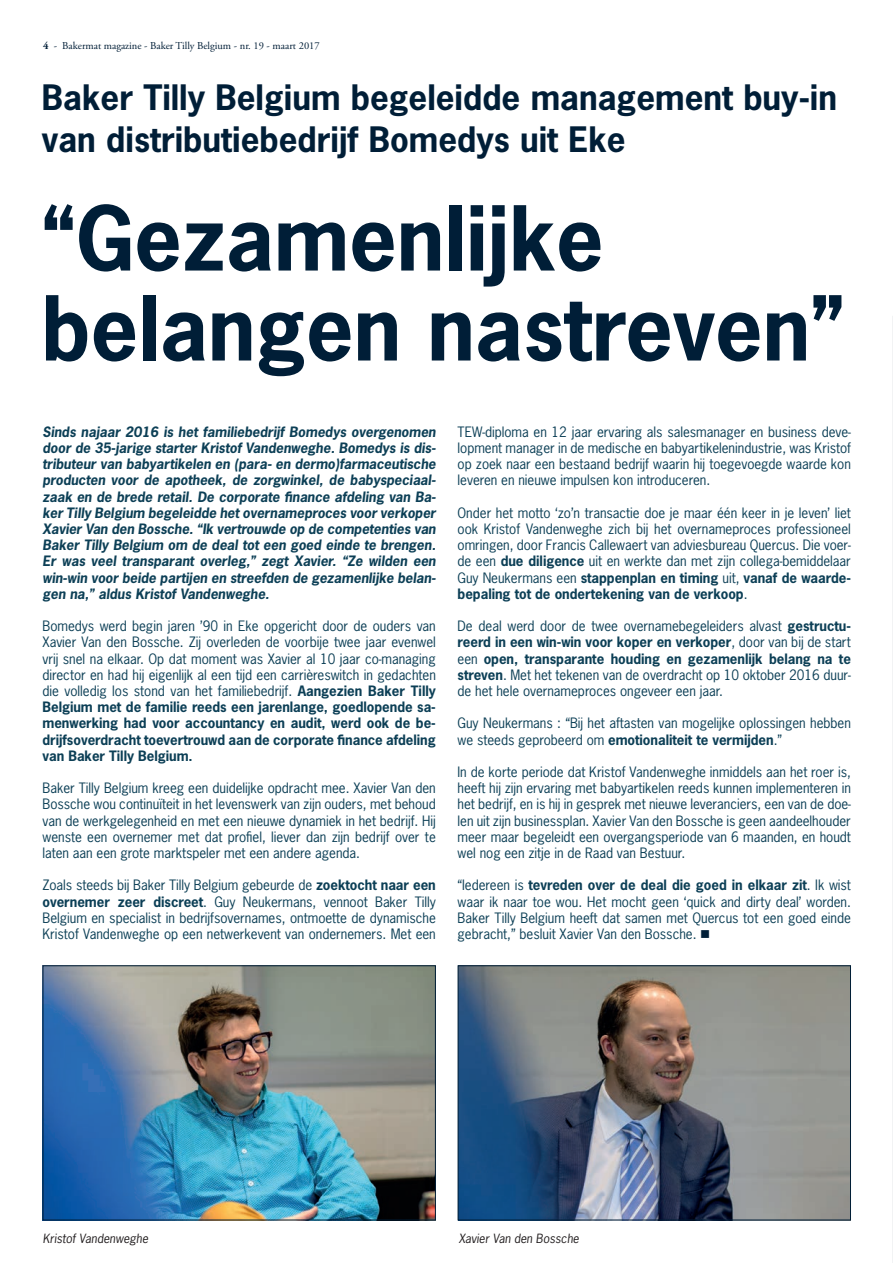
<style>
.page{position:relative;width:893px;height:1263px;background:#fff}
.page>*{position:absolute;margin:0;border:0;box-sizing:border-box;transform-origin:0 0}
.t1{font:700 84px/90px "News Gothic Std";color:#001e37}
.t2{font:700 33px/42px "News Gothic Std";color:#001e37}
.t3{font:13.5px/16.2px "News Gothic Std";letter-spacing:-.005em;color:#0c3f56;text-align:justify}
.t4{font:italic 700 13.5px/16.2px "News Gothic Std";letter-spacing:-.005em;color:#0c3f56;text-align:justify}
.t5{font:italic 12px "News Gothic Std";color:#231f20}
.t6{font:10.5px "Adobe Garamond Pro";color:#001e37}
.s1{font-weight:700}
.s2{color:#001e37}
</style>
<div class="page">
<svg style="left:892px;top:316px;width:1px;height:947px"></svg>
<img style="left:45px;top:967px;width:389px;height:251px">
<div style="left:43px;top:965px;width:393px;height:255px;border:1px solid #001e37"></div>
<img style="left:460px;top:967px;width:389px;height:251px">
<div style="left:458px;top:965px;width:393px;height:255px;border:1px solid #001e37"></div>
<p class="t6" style="left:43px;top:39px;width:278px"><span class="s1">4</span> - Bakermat magazine - Baker Tilly Belgium - nr. 19 - maart 2017</p>
<h2 class="t2" style="left:42px;top:76px;width:797px">Baker Tilly Belgium begeleidde management buy-in van distributiebedrijf Bomedys uit Eke</h2>
<h1 class="t1" style="left:41px;top:192px;width:805px">“Gezamenlijke belangen nastreven”</h1>
<p class="t4" style="left:43px;top:424px;width:395px">Sinds najaar 2016 is het familiebedrijf Bomedys overgenomen door de 35-jarige starter Kristof Vandenweghe. Bomedys is dis&shy;tributeur van babyartikelen en (para- en dermo)farmaceutische producten voor de apotheek, de zorgwinkel, de babyspeciaal&shy;zaak en de brede retail. De corporate finance afdeling van Ba&shy;ker Tilly Belgium begeleidde het overnameproces voor verkoper Xavier Van den Bossche. “Ik vertrouwde op de competenties van Baker Tilly Belgium om de deal tot een goed einde te brengen.<br>Er was veel transparant overleg,” zegt Xavier. “Ze wilden een win-win voor beide partijen en streefden de gezamenlijke belan&shy;gen na,” aldus Kristof Vandenweghe.</p>
<p class="t3" style="left:43px;top:618px;width:395px">Bomedys werd begin jaren ’90 in Eke opgericht door de ouders van Xavier Van den Bossche. Zij overleden de voorbije twee jaar evenwel vrij snel na elkaar. Op dat moment was Xavier al 10 jaar co-managing director en had hij eigenlijk al een tijd een carrièreswitch in gedachten die volledig los stond van het familiebedrijf. <span class="s1">Aangezien Baker Tilly Belgium met de familie reeds een jarenlange, goedlopende sa&shy;menwerking had voor accountancy en audit, werd ook de be&shy;drijfsoverdracht toevertrouwd aan de corporate finance afdeling van Baker Tilly Belgium.</span></p>
<p class="t3" style="left:43px;top:780px;width:395px">Baker Tilly Belgium kreeg een duidelijke opdracht mee. Xavier Van den Bossche wou continuïteit in het levenswerk van zijn ouders, met behoud van de werkgelegenheid en met een nieuwe dynamiek in het bedrijf. Hij wenste een overnemer met dat profiel, liever dan zijn bedrijf over te laten aan een grote marktspeler met een andere agenda.</p>
<p class="t3" style="left:43px;top:877px;width:395px">Zoals steeds bij Baker Tilly Belgium gebeurde de <span class="s1">zoektocht naar een overnemer zeer discreet</span>. Guy Neukermans, vennoot Baker Tilly Belgium en specialist in bedrijfsovernames, ontmoette de dynamische Kristof Vandenweghe op een netwerkevent van ondernemers. Met een</p>
<p class="t3" style="left:458px;top:423px;width:395px">TEW-diploma en 12 jaar ervaring als salesmanager en business deve&shy;lopment manager in de medische en babyartikelenindustrie, was Kristof op zoek naar een bestaand bedrijf waarin hij toegevoegde waarde kon leveren en nieuwe impulsen kon introduceren.</p>
<p class="t3" style="left:458px;top:504px;width:395px">Onder het motto ‘zo’n transactie doe je maar één keer in je leven’ liet ook Kristof Vandenweghe zich bij het overnameproces professioneel omringen, door Francis Callewaert van adviesbureau Quercus. Die voer&shy;de een <span class="s1">due diligence</span> uit en werkte dan met zijn collega-bemiddelaar Guy Neukermans een <span class="s1">stappenplan en timing</span> uit, <span class="s1">vanaf de waarde&shy;bepaling tot de ondertekening van de verkoop</span>.</p>
<p class="t3" style="left:458px;top:618px;width:395px">De deal werd door de twee overnamebegeleiders alvast <span class="s1">gestructu&shy;reerd in een win-win voor koper en verkoper</span>, door van bij de start een <span class="s1">open, transparante houding en gezamenlijk belang na te streven</span>. Met het tekenen van de overdracht op 10 oktober 2016 duur&shy;de het hele overnameproces ongeveer een jaar.</p>
<p class="t3" style="left:458px;top:715px;width:395px">Guy Neukermans : “Bij het aftasten van mogelijke oplossingen hebben we steeds geprobeerd om <span class="s1">emotionaliteit te vermijden</span>.”</p>
<p class="t3" style="left:458px;top:764px;width:395px">In de korte periode dat Kristof Vandenweghe inmiddels aan het roer is, heeft hij zijn ervaring met babyartikelen reeds kunnen implementeren in het bedrijf, en is hij in gesprek met nieuwe leveranciers, een van de doe&shy;len uit zijn businessplan. Xavier Van den Bossche is geen aandeelhouder meer maar begeleidt een overgangsperiode van 6 maanden, en houdt wel nog een zitje in de Raad van Bestuur.</p>
<p class="t3" style="left:458px;top:877px;width:395px">“Iedereen is <span class="s1">tevreden over de deal die goed in elkaar zit</span>. Ik wist waar ik naar toe wou. Het mocht geen ‘quick and dirty deal’ worden.<br>Baker Tilly Belgium heeft dat samen met Quercus tot een goed einde gebracht,” besluit Xavier Van den Bossche. <span class="s2">■</span></p>
<p class="t5" style="left:43px;top:1230px;width:107px">Kristof Vandenweghe</p>
<p class="t5" style="left:459px;top:1230px;width:122px">Xavier Van den Bossche</p>
</div>
